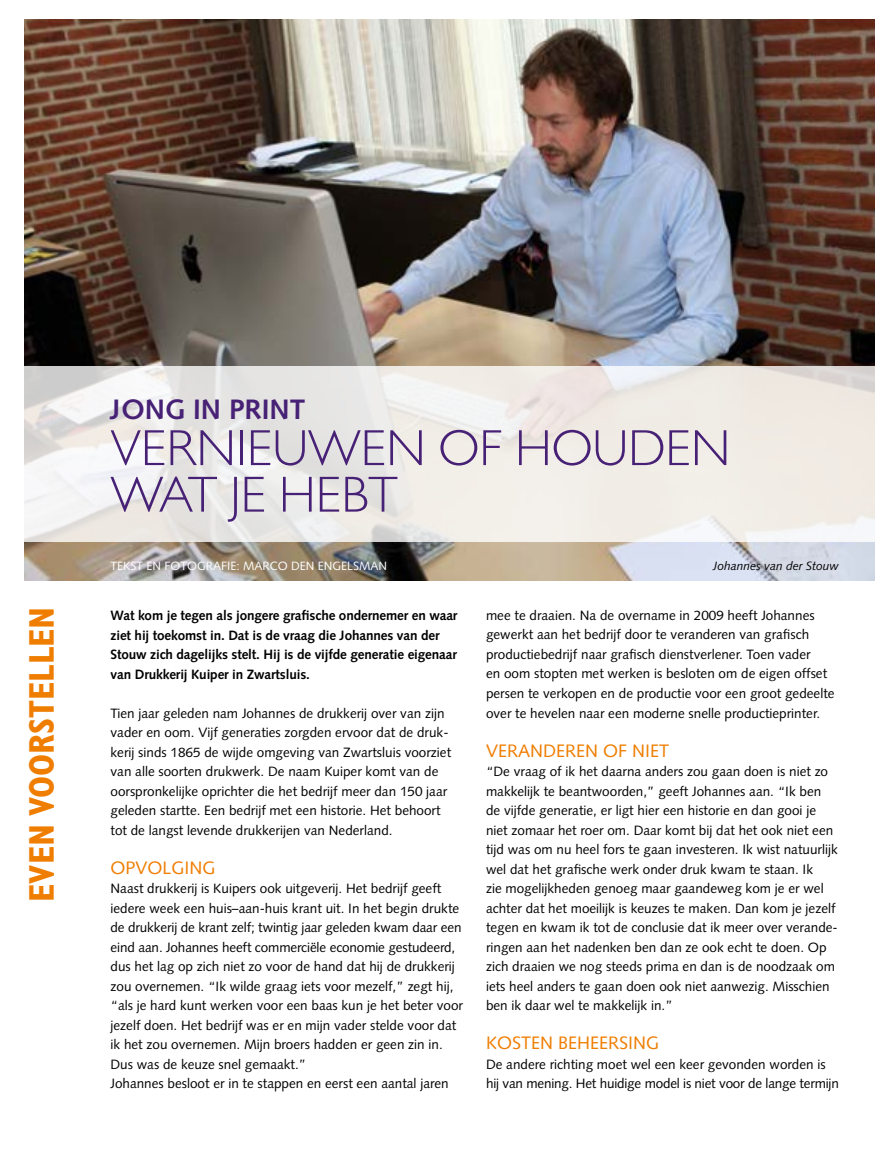
<style>
.page{position:relative;width:893px;height:1149px;background:#fff}
.page>*{position:absolute;margin:0;border:0;box-sizing:border-box;transform-origin:0 0}
.t1{font:300 51px/46.5px "Gill Sans MT Pro";color:#472175}
.t2{font:700 condensed 35.85px "Gill Sans MT Pro";color:#ef7d00}
.t3{font:700 28.05px "Syntax LT";color:#472175}
.t4{font:18px "Syntax LT Std";color:#ef7d00}
.t5{font:13.5px/19.5px "Syntax LT Std";color:#000}
.t6{font:700 13.5px/19.5px "Syntax LT Std";letter-spacing:-.01em;color:#000}
.t7{font:12px "Syntax LT";color:#fff}
.t8{font:italic 12px "Syntax LT Std";color:#000}
</style>
<div class="page">
<img style="left:24px;top:19px;width:850px;height:561px">
<svg style="left:24px;top:367px;width:851px;height:175px;fill:#f0ebe5"></svg>
<h3 class="t3" style="left:111px;top:392px;width:196px">JONG IN PRINT</h3>
<h1 class="t1" style="left:111px;top:423px;width:621px">VERNIEUWEN OF HOUDEN<br>WAT JE HEBT</h1>
<p class="t7" style="left:111px;top:558px;width:278px">TEKST EN FOTOGRAFIE: MARCO DEN ENGELSMAN</p>
<p class="t8" style="left:713px;top:558px;width:128px">Johannes van der Stouw</p>
<h2 class="t2" style="left:21px;top:901px;width:297px;rotate:-90deg">EVEN VOORSTELLEN</h2>
<p class="t6" style="left:111px;top:605px;width:348px">Wat kom je tegen als jongere grafische ondernemer en waar ziet hij toekomst in. Dat is de vraag die Johannes van der Stouw zich dagelijks stelt. Hij is de vijfde generatie eigenaar van Drukkerij Kuiper in Zwartsluis.</p>
<p class="t5" style="left:111px;top:703px;width:342px">Tien jaar geleden nam Johannes de drukkerij over van zijn vader en oom. Vijf generaties zorgden ervoor dat de druk&shy;kerij sinds 1865 de wijde omgeving van Zwartsluis voorziet van alle soorten drukwerk. De naam Kuiper komt van de oorspronkelijke oprichter die het bedrijf meer dan 150 jaar geleden startte. Een bedrijf met een historie. Het behoort tot de langst levende drukkerijen van Nederland.</p>
<h3 class="t4" style="left:111px;top:856px;width:107px">OPVOLGING</h3>
<p class="t5" style="left:111px;top:878px;width:354px">Naast drukkerij is Kuipers ook uitgeverij. Het bedrijf geeft iedere week een huis–aan-huis krant uit. In het begin drukte de drukkerij de krant zelf; twintig jaar geleden kwam daar een eind aan. Johannes heeft commerciële economie gestudeerd, dus het lag op zich niet zo voor de hand dat hij de drukkerij zou overnemen. “Ik wilde graag iets voor mezelf,” zegt hij, “als je hard kunt werken voor een baas kun je het beter voor jezelf doen. Het bedrijf was er en mijn vader stelde voor dat ik het zou overnemen. Mijn broers hadden er geen zin in.<br>Dus was de keuze snel gemaakt.”<br>Johannes besloot er in te stappen en eerst een aantal jaren</p>
<p class="t5" style="left:486px;top:605px;width:350px">mee te draaien. Na de overname in 2009 heeft Johannes gewerkt aan het bedrijf door te veranderen van grafisch productiebedrijf naar grafisch dienstverlener. Toen vader<br>en oom stopten met werken is besloten om de eigen offset persen te verkopen en de productie voor een groot gedeelte over te hevelen naar een moderne snelle productieprinter.</p>
<h3 class="t4" style="left:486px;top:739px;width:185px">VERANDEREN OF NIET</h3>
<p class="t5" style="left:486px;top:761px;width:353px">“De vraag of ik het daarna anders zou gaan doen is niet zo makkelijk te beantwoorden,” geeft Johannes aan. “Ik ben de vijfde generatie, er ligt hier een historie en dan gooi je niet zomaar het roer om. Daar komt bij dat het ook niet een tijd was om nu heel fors te gaan investeren. Ik wist natuurlijk wel dat het grafische werk onder druk kwam te staan. Ik<br>zie mogelijkheden genoeg maar gaandeweg kom je er wel achter dat het moeilijk is keuzes te maken. Dan kom je jezelf tegen en kwam ik tot de conclusie dat ik meer over verande&shy;ringen aan het nadenken ben dan ze ook echt te doen. Op zich draaien we nog steeds prima en dan is de noodzaak om iets heel anders te gaan doen ook niet aanwezig. Misschien ben ik daar wel te makkelijk in.”</p>
<h3 class="t4" style="left:486px;top:1032px;width:175px">KOSTEN BEHEERSING</h3>
<p class="t5" style="left:486px;top:1054px;width:354px">De andere richting moet wel een keer gevonden worden is hij van mening. Het huidige model is niet voor de lange termijn</p>
</div>
